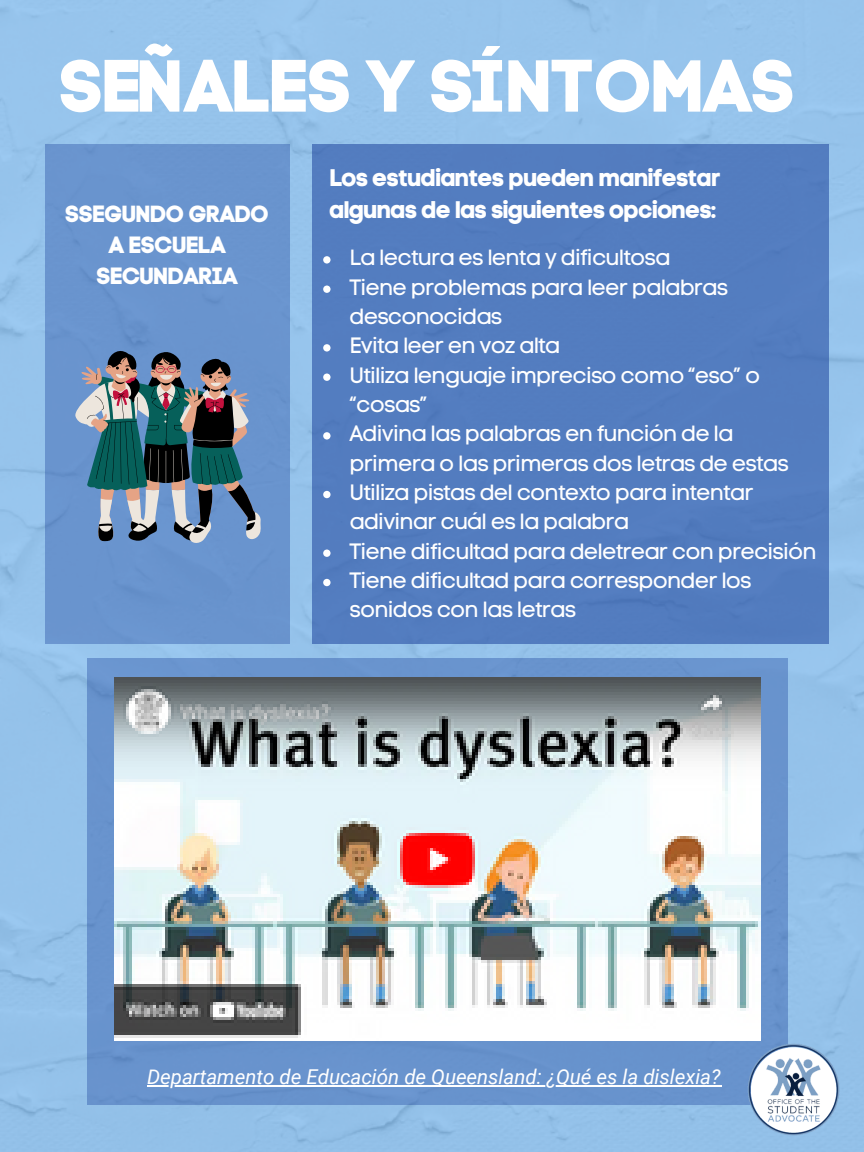
<style>
.page{position:relative;width:864px;height:1152px;background:#96c3eb}
.page>*{position:absolute;margin:0;border:0;box-sizing:border-box;transform-origin:0 0}
.t1{font:73.2px "Code Pro Bold LC";letter-spacing:-.04em;color:#fff}
.t2{font:24px/32px "Code Pro Bold LC";letter-spacing:-.04em;color:#fff}
.t3{font:23.2px/31.2px "Code Pro Bold LC";letter-spacing:-.04em;color:#fff;text-align:center}
.t4{font:22px/29.2px "Code Pro Normal LC";letter-spacing:-.04em;color:#fff}
.t5{font:italic 20.4px "Roboto";color:#fff}
</style>
<div class="page">
<div style="left:45px;top:144px;width:245px;height:500px;background:#6994ce"></div>
<div style="left:312px;top:144px;width:517px;height:500px;background:#537cbf"></div>
<svg style="left:75px;top:351px;width:186px;height:192px"></svg>
<svg style="left:323px;top:256px;width:8px;height:8px"></svg>
<svg style="left:323px;top:286px;width:8px;height:7px"></svg>
<svg style="left:323px;top:344px;width:8px;height:8px"></svg>
<svg style="left:323px;top:374px;width:8px;height:7px"></svg>
<svg style="left:323px;top:432px;width:8px;height:8px"></svg>
<svg style="left:323px;top:491px;width:8px;height:7px"></svg>
<svg style="left:323px;top:550px;width:8px;height:7px"></svg>
<svg style="left:323px;top:579px;width:8px;height:7px"></svg>
<div style="left:87px;top:659px;width:701px;height:446px;background:#6893cd"></div>
<img style="left:114px;top:678px;width:647px;height:363px">
<hr style="left:147px;top:1085px;width:574px;height:2px;background:#fff">
<img style="left:748px;top:1044px;width:91px;height:92px">
<h1 class="t1" style="left:58px;top:42px;width:739px">SEÑALES Y SÍNTOMAS</h1>
<h4 class="t3" style="left:65px;top:198px;width:206px">SSEGUNDO GRADO<br>A ESCUELA<br>SECUNDARIA</h4>
<h4 class="t2" style="left:330px;top:162px;width:393px">Los estudiantes pueden manifestar algunas de las siguientes opciones:</h4>
<h2 class="t4" style="left:350px;top:243px;width:322px">La lectura es lenta y dificultosa</h2>
<p class="t4" style="left:350px;top:272px;width:380px">Tiene problemas para leer palabras desconocidas</p>
<h3 class="t4" style="left:350px;top:331px;width:212px">Evita leer en voz alta</h3>
<h4 class="t4" style="left:350px;top:360px;width:412px">Utiliza lenguaje impreciso como “eso” o “cosas”</h4>
<h4 class="t4" style="left:350px;top:419px;width:441px">Adivina las palabras en función de la primera o las primeras dos letras de estas</h4>
<h4 class="t4" style="left:350px;top:478px;width:406px">Utiliza pistas del contexto para intentar adivinar cuál es la palabra</h4>
<h4 class="t4" style="left:350px;top:536px;width:469px">Tiene dificultad para deletrear con precisión</h4>
<h4 class="t4" style="left:350px;top:566px;width:404px">Tiene dificultad para corresponder los sonidos con las letras</h4>
<h4 class="t5" style="left:147px;top:1065px;width:575px">Departamento de Educación de Queensland: ¿Qué es la dislexia?</h4>
</div>
